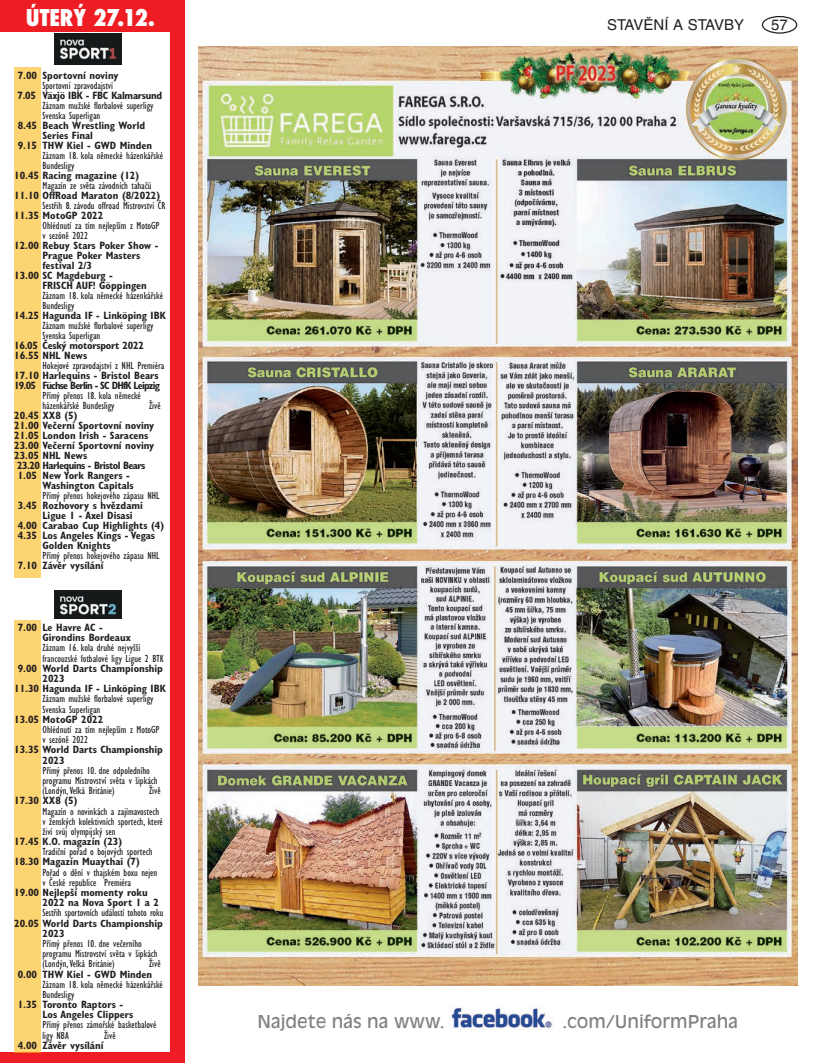
<style>
.page{position:relative;width:815px;height:1063px;background:#fff}
.page>*{position:absolute;margin:0;border:0;box-sizing:border-box;transform-origin:0 0}
.t1{font:800 condensed 22.5px "Futura";color:#fff}
.t2{font:17.5px "Antique Olive CE";color:#808285}
.t3{font:15px "Helvetica CE";color:#231f20}
.t4{font:condensed 10.62px/10.2px "Gill Sans CE";color:#231f20}
.t5{font:700 condensed 10.62px/10.2px "Gill Sans CE";color:#231f20}
.t6{font:700 condensed 10.62px/10px "Gill Sans CE";letter-spacing:-.025em;color:#231f20}
.t7{font:700 condensed 10.62px/10px "Gill Sans CE";letter-spacing:-.06em;color:#231f20}
.t8{font:700 condensed 10.62px "Gill Sans CE";letter-spacing:-.05em;color:#231f20}
</style>
<div class="page">
<div style="left:762px;top:16px;width:35px;height:18px;border:1px solid #231f20;border-radius:50%"></div>
<img style="left:451px;top:1007px;width:103px;height:23px">
<div style="left:0;top:0;width:184px;height:32px;background:#ee1d23"></div>
<img style="left:54px;top:34px;width:67px;height:30px">
<div style="left:170px;top:0;width:14px;height:1063px;background:#ee1d23"></div>
<div style="left:0;top:1052px;width:174px;height:11px;background:#ee1d23"></div>
<div style="left:14px;top:67px;width:27px;height:511px;background:#fdd472"></div>
<img style="left:54px;top:590px;width:67px;height:28px">
<div style="left:14px;top:620px;width:27px;height:432px;background:#fdd472"></div>
<img style="left:198px;top:46px;width:599px;height:939px">
<h1 class="t1" style="left:26px;top:2px;width:130px">ÚTERÝ 27.12.</h1>
<p class="t5" style="left:18px;top:70px;width:102px">7.00 Sportovní noviny</p>
<p class="t4" style="left:43px;top:80px;width:72px">Sportovní zpravodajství</p>
<p class="t6" style="left:17px;top:91px;width:146px">7.05 Växjö IBK - FBC Kalmarsund</p>
<p class="t4" style="left:43px;top:101px;width:113px">Záznam mužské florbalové superligy<br>Svenska Superligan</p>
<p class="t5" style="left:18px;top:120px;width:129px">8.45 Beach Wrestling World</p>
<p class="t5" style="left:43px;top:130px;width:52px">Series Final</p>
<p class="t5" style="left:18px;top:140px;width:136px">9.15 THW Kiel - GWD Minden</p>
<p class="t4" style="left:43px;top:151px;width:122px">Záznam 18. kola německé házenkářské<br>Bundesligy</p>
<p class="t5" style="left:14px;top:170px;width:127px">10.45 Racing magazine (12)</p>
<p class="t4" style="left:43px;top:180px;width:111px">Magazín ze světa závodních tahačů</p>
<p class="t5" style="left:14px;top:190px;width:148px">11.10 OffRoad Maraton (8/2022)</p>
<p class="t4" style="left:43px;top:200px;width:124px">Sestřih 8. závodu offroad Mistrovství ČR</p>
<p class="t5" style="left:14px;top:210px;width:91px">11.35 MotoGP 2022</p>
<p class="t4" style="left:43px;top:221px;width:119px">Ohlédnutí za tím nejlepším z MotoGP v sezóně 2022</p>
<p class="t5" style="left:14px;top:240px;width:146px">12.00 Rebuy Stars Poker Show -</p>
<p class="t5" style="left:43px;top:250px;width:99px">Prague Poker Masters</p>
<p class="t5" style="left:43px;top:260px;width:51px">festival 2/3</p>
<p class="t5" style="left:14px;top:270px;width:100px">13.00 SC Magdeburg -</p>
<p class="t5" style="left:43px;top:280px;width:106px">FRISCH AUF! Göppingen</p>
<p class="t4" style="left:43px;top:291px;width:122px">Záznam 18. kola německé házenkářské<br>Bundesligy</p>
<p class="t5" style="left:14px;top:310px;width:153px">14.25 Hagunda IF - Linköping IBK</p>
<p class="t4" style="left:43px;top:321px;width:113px">Záznam mužské florbalové superligy<br>Svenska Superligan</p>
<p class="t6" style="left:14px;top:341px;width:131px">16.05 Český motorsport 2022<br>16.55 NHL News</p>
<p class="t4" style="left:43px;top:360px;width:123px">Hokejové zpravodajství z NHL Premiéra</p>
<p class="t7" style="left:14px;top:371px;width:147px">17.10 Harlequins - Bristol Bears<br>19.05 Füchse Berlin - SC DHfK Leipzig</p>
<p class="t4" style="left:43px;top:391px;width:100px">Přímý přenos 18. kola německé házenkářské Bundesligy</p>
<p class="t4" style="left:149px;top:400px;width:13px">Živě</p>
<p class="t5" style="left:14px;top:410px;width:65px">20.45 XX8 (5)</p>
<p class="t5" style="left:14px;top:420px;width:142px">21.00 Večerní Sportovní noviny</p>
<p class="t5" style="left:14px;top:430px;width:136px">21.05 London Irish - Saracens</p>
<p class="t5" style="left:14px;top:440px;width:142px">23.00 Večerní Sportovní noviny</p>
<p class="t5" style="left:14px;top:450px;width:75px">23.05 NHL News</p>
<p class="t8" style="left:17px;top:459px;width:130px">23.20 Harlequins - Bristol Bears</p>
<p class="t5" style="left:18px;top:470px;width:114px">1.05 New York Rangers -</p>
<p class="t5" style="left:43px;top:480px;width:93px">Washington Capitals</p>
<p class="t4" style="left:43px;top:490px;width:119px">Přímý přenos hokejového zápasu NHL</p>
<p class="t5" style="left:18px;top:500px;width:127px">3.45 Rozhovory s hvězdami</p>
<p class="t5" style="left:43px;top:510px;width:92px">Ligue 1 - Axel Disasi</p>
<p class="t5" style="left:18px;top:520px;width:148px">4.00 Carabao Cup Highlights (4)</p>
<p class="t5" style="left:18px;top:530px;width:139px">4.35 Los Angeles Kings - Vegas</p>
<p class="t5" style="left:43px;top:540px;width:70px">Golden Knights</p>
<p class="t4" style="left:43px;top:550px;width:119px">Přímý přenos hokejového zápasu NHL</p>
<p class="t5" style="left:18px;top:560px;width:87px">7.10 Závěr vysílání</p>
<p class="t5" style="left:43px;top:622px;width:90px;text-indent:-25px">7.00 Le Havre AC -<br>Girondins Bordeaux</p>
<p class="t4" style="left:43px;top:643px;width:123px">Záznam 16. kola druhé nejvyšší francouzské fotbalové ligy Ligue 2 BTK</p>
<p class="t5" style="left:18px;top:663px;width:147px">9.00 World Darts Championship</p>
<p class="t5" style="left:43px;top:673px;width:24px">2023</p>
<p class="t5" style="left:14px;top:684px;width:153px">11.30 Hagunda IF - Linköping IBK</p>
<p class="t4" style="left:43px;top:694px;width:113px">Záznam mužské florbalové superligy<br>Svenska Superligan</p>
<p class="t5" style="left:14px;top:714px;width:91px">13.05 MotoGP 2022</p>
<p class="t4" style="left:43px;top:724px;width:119px">Ohlédnutí za tím nejlepším z MotoGP v sezóně 2022</p>
<p class="t5" style="left:43px;top:745px;width:122px;text-indent:-28px">13.35 World Darts Championship<br>2023</p>
<p class="t4" style="left:43px;top:765px;width:117px">Přímý přenos 10. dne odpoledního programu Mistrovství světa v šipkách (Londýn,Velká Británie)</p>
<p class="t4" style="left:149px;top:785px;width:13px">Živě</p>
<p class="t5" style="left:14px;top:796px;width:65px">17.30 XX8 (5)</p>
<p class="t4" style="left:42px;top:806px;width:122px">Magazín o novinkách a zajímavostech v ženských kolektivních sportech, které živí svůj olympijský sen</p>
<p class="t5" style="left:14px;top:836px;width:110px">17.45 K.O. magazín (23)</p>
<p class="t4" style="left:42px;top:847px;width:111px">Tradiční pořad o bojových sportech</p>
<p class="t5" style="left:14px;top:857px;width:127px">18.30 Magazín Muaythai (7)</p>
<p class="t4" style="left:42px;top:867px;width:116px">Pořad o dění v thajském boxu nejen v České republice Premiéra</p>
<p class="t5" style="left:42px;top:887px;width:118px;text-indent:-28px">19.00 Nejlepší momenty roku<br>2022 na Nova Sport 1 a 2</p>
<p class="t4" style="left:42px;top:908px;width:122px">Sestřih sportovních událostí tohoto roku</p>
<p class="t5" style="left:42px;top:918px;width:122px;text-indent:-28px">20.05 World Darts Championship<br>2023</p>
<p class="t4" style="left:42px;top:938px;width:117px">Přímý přenos 10. dne večerního programu Mistrovství světa v šipkách (Londýn,Velká Británie)</p>
<p class="t4" style="left:149px;top:959px;width:13px">Živě</p>
<p class="t5" style="left:18px;top:969px;width:136px">0.00 THW Kiel - GWD Minden</p>
<p class="t4" style="left:42px;top:979px;width:122px">Záznam 18. kola německé házenkářské<br>Bundesligy</p>
<p class="t5" style="left:42px;top:999px;width:92px;text-indent:-25px">1.35 Toronto Raptors -<br>Los Angeles Clippers</p>
<p class="t4" style="left:42px;top:1020px;width:115px">Přímý přenos zámořské basketbalové ligy NBA</p>
<p class="t4" style="left:104px;top:1030px;width:13px">Živě</p>
<p class="t5" style="left:18px;top:1040px;width:87px">4.00 Závěr vysílání</p>
<h3 class="t3" style="left:607px;top:16px;width:138px">STAVĚNÍ A STAVBY</h3>
<h3 class="t3" style="left:771px;top:16px;width:18px">57</h3>
<h2 class="t2" style="left:257px;top:1012px;width:189px">Najdete nás na www.</h2>
<h2 class="t2" style="left:562px;top:1012px;width:177px">.com/UniformPraha</h2>
</div>
